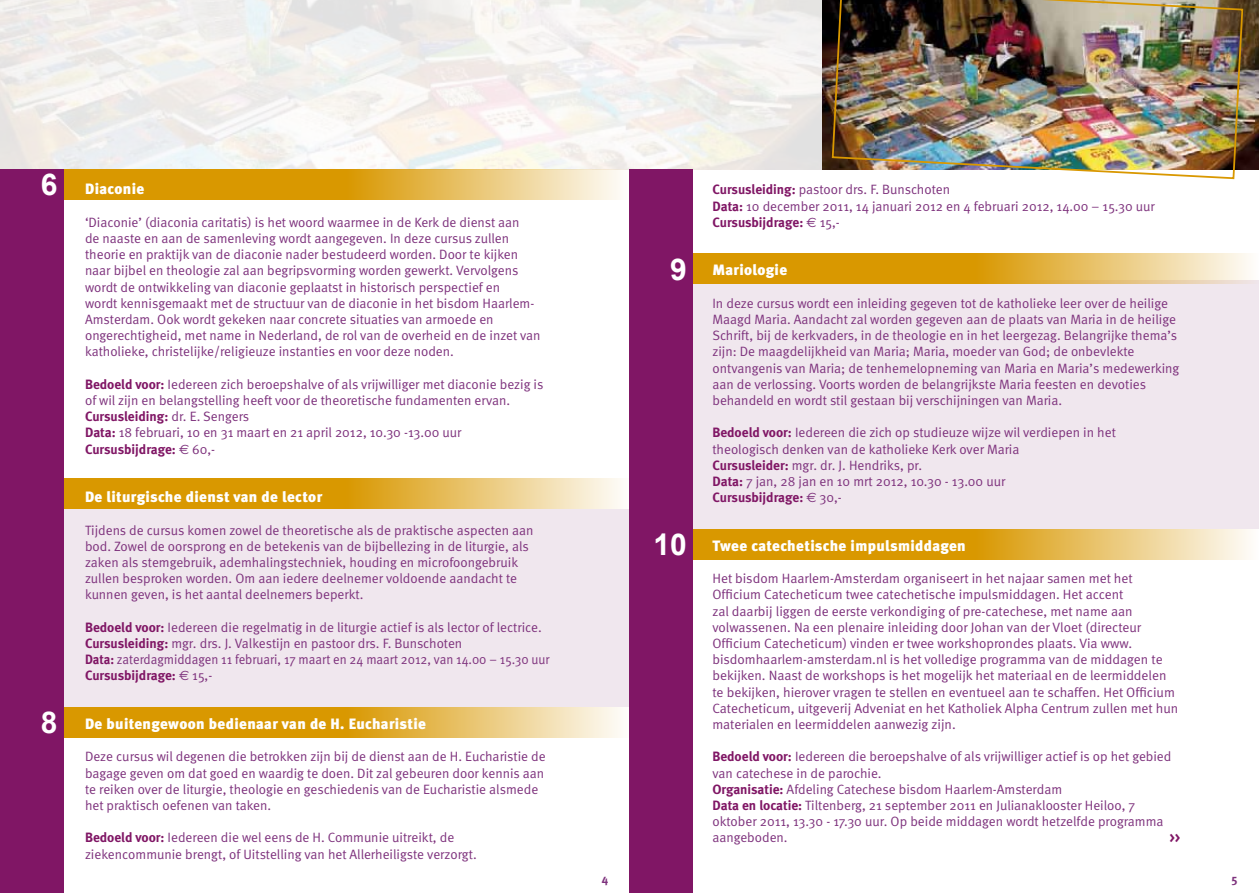
<style>
.page{position:relative;width:1259px;height:893px;background:#fff}
.page>*{position:absolute;margin:0;border:0;box-sizing:border-box;transform-origin:0 0}
.t1{font:700 30px "Arial";color:#fff}
.t2{font:900 15px "Meta";letter-spacing:.025em;color:#fff}
.t3{font:13.5px/16.2px "Meta Normal";color:#7e327d}
.t4{font:700 13.5px "Meta";letter-spacing:-.005em;color:#801665}
.t5{font:700 12px "Meta";color:#7e327d}
.s1{font-family:"Meta";font-weight:700;color:#801665}
.s2{font-family:"Meta Normal";font-weight:400;color:#7e327d}
.s3{font-family:"Euro Sans";font-weight:400;color:#7e327d}
</style>
<div class="page">
<div style="left:64px;top:509px;width:565px;height:198px;background:#f0e7ee"></div>
<div style="left:629px;top:280px;width:630px;height:249px;background:#f0e7ee"></div>
<img style="left:822px;top:0;width:437px;height:169px">
<svg style="left:64px;top:169px;width:565px;height:31px;background:#e2b13e"></svg>
<div style="left:0;top:169px;width:64px;height:724px;background:#801665"></div>
<svg style="left:64px;top:479px;width:556px;height:30px;background:#e1af3b"></svg>
<svg style="left:64px;top:707px;width:556px;height:30px;background:#e1af3b"></svg>
<svg style="left:693px;top:253px;width:556px;height:31px;background:#e1af3a"></svg>
<svg style="left:693px;top:529px;width:556px;height:31px;background:#e1af3b"></svg>
<div style="left:629px;top:169px;width:64px;height:724px;background:#801665"></div>
<img style="left:831px;top:0;width:413px;height:180px">
<h1 class="t1" style="left:41px;top:165px;width:18px">6</h1>
<h1 class="t1" style="left:41px;top:703px;width:18px">8</h1>
<p class="t2" style="left:85px;top:180px;width:61px">Diaconie</p>
<p class="t3" style="left:85px;top:214px;width:457px">‘Diaconie’ (diaconia caritatis) is het woord waarmee in de Kerk de dienst aan<br>de naaste en aan de samenleving wordt aangegeven. In deze cursus zullen theorie en praktijk van de diaconie nader bestudeerd worden. Door te kijken naar bijbel en theologie zal aan begripsvorming worden gewerkt. Vervolgens wordt de ontwikkeling van diaconie geplaatst in historisch perspectief en<br>wordt kennisgemaakt met de structuur van de diaconie in het bisdom Haarlem-Amsterdam. Ook wordt gekeken naar concrete situaties van armoede en ongerechtigheid, met name in Nederland, de rol van de overheid en de inzet van katholieke, christelijke/religieuze instanties en voor deze noden.</p>
<p class="t3" style="left:85px;top:376px;width:460px"><span class="s1">Bedoeld voor:</span> Iedereen zich beroepshalve of als vrijwilliger met diaconie bezig is of wil zijn en belangstelling heeft voor de theoretische fundamenten ervan.</p>
<p class="t4" style="left:85px;top:408px;width:166px">Cursusleiding: <span class="s2">dr. E. Sengers</span></p>
<p class="t3" style="left:85px;top:424px;width:378px"><span class="s1">Data:</span> 18 februari, 10 en 31 maart en 21 april 2012, 10.30 -13.00 uur</p>
<p class="t4" style="left:85px;top:441px;width:132px">Cursusbijdrage: <span class="s3">E</span> <span class="s2">60,-</span></p>
<p class="t2" style="left:85px;top:488px;width:239px">De liturgische dienst van de lector</p>
<p class="t3" style="left:85px;top:522px;width:450px">Tijdens de cursus komen zowel de theoretische als de praktische aspecten aan bod. Zowel de oorsprong en de betekenis van de bijbellezing in de liturgie, als zaken als stemgebruik, ademhalingstechniek, houding en microfoongebruik zullen besproken worden. Om aan iedere deelnemer voldoende aandacht te kunnen geven, is het aantal deelnemers beperkt.</p>
<p class="t3" style="left:85px;top:619px;width:466px"><span class="s1">Bedoeld voor:</span> Iedereen die regelmatig in de liturgie actief is als lector of lectrice.<br><span class="s1">Cursusleiding:</span> mgr. drs. J. Valkestijn en pastoor drs. F. Bunschoten<br><span class="s1">Data:</span> zaterdagmiddagen 11 februari, 17 maart en 24 maart 2012, van 14.00 – 15.30 uur</p>
<p class="t4" style="left:85px;top:668px;width:129px">Cursusbijdrage: <span class="s3">E</span> <span class="s2">15,-</span></p>
<p class="t2" style="left:85px;top:715px;width:342px">De buitengewoon bedienaar van de H. Eucharistie</p>
<p class="t3" style="left:85px;top:748px;width:462px">Deze cursus wil degenen die betrokken zijn bij de dienst aan de H. Eucharistie de bagage geven om dat goed en waardig te doen. Dit zal gebeuren door kennis aan te reiken over de liturgie, theologie en geschiedenis van de Eucharistie alsmede het praktisch oefenen van taken.</p>
<p class="t3" style="left:85px;top:829px;width:393px"><span class="s1">Bedoeld voor:</span> Iedereen die wel eens de H. Communie uitreikt, de ziekencommunie brengt, of Uitstelling van het Allerheiligste verzorgt.</p>
<h1 class="t1" style="left:670px;top:250px;width:18px">9</h1>
<h1 class="t1" style="left:653px;top:525px;width:35px">10</h1>
<p class="t3" style="left:712px;top:181px;width:444px"><span class="s1">Cursusleiding:</span> pastoor drs. F. Bunschoten<br><span class="s1">Data:</span> 10 december 2011, 14 januari 2012 en 4 februari 2012, 14.00 – 15.30 uur</p>
<p class="t4" style="left:712px;top:214px;width:129px">Cursusbijdrage: <span class="s3">E</span> <span class="s2">15,-</span></p>
<p class="t2" style="left:712px;top:261px;width:76px">Mariologie</p>
<p class="t3" style="left:712px;top:295px;width:468px">In deze cursus wordt een inleiding gegeven tot de katholieke leer over de heilige Maagd Maria. Aandacht zal worden gegeven aan de plaats van Maria in de heilige Schrift, bij de kerkvaders, in de theologie en in het leergezag. Belangrijke thema’s zijn: De maagdelijkheid van Maria; Maria, moeder van God; de onbevlekte ontvangenis van Maria; de tenhemelopneming van Maria en Maria’s medewerking aan de verlossing. Voorts worden de belangrijkste Maria feesten en devoties behandeld en wordt stil gestaan bij verschijningen van Maria.</p>
<p class="t3" style="left:712px;top:424px;width:405px"><span class="s1">Bedoeld voor:</span> Iedereen die zich op studieuze wijze wil verdiepen in het theologisch denken van de katholieke Kerk over Maria<br><span class="s1">Cursusleider:</span> mgr. dr. J. Hendriks, pr.<br><span class="s1">Data:</span> 7 jan, 28 jan en 10 mrt 2012, 10.30 - 13.00 uur</p>
<p class="t4" style="left:712px;top:489px;width:131px">Cursusbijdrage: <span class="s3">E</span> <span class="s2">30,-</span></p>
<p class="t2" style="left:712px;top:537px;width:255px">Twee catechetische impulsmiddagen</p>
<p class="t3" style="left:712px;top:570px;width:467px">Het bisdom Haarlem-Amsterdam organiseert in het najaar samen met het Officium Catecheticum twee catechetische impulsmiddagen. Het accent<br>zal daarbij liggen de eerste verkondiging of pre-catechese, met name aan volwassenen. Na een plenaire inleiding door Johan van der Vloet (directeur Officium Catecheticum) vinden er twee workshoprondes plaats. Via www. bisdomhaarlem-amsterdam.nl is het volledige programma van de middagen te bekijken. Naast de workshops is het mogelijk het materiaal en de leermiddelen te bekijken, hierover vragen te stellen en eventueel aan te schaffen. Het Officium Catecheticum, uitgeverij Adveniat en het Katholiek Alpha Centrum zullen met hun materialen en leermiddelen aanwezig zijn.</p>
<p class="t3" style="left:712px;top:748px;width:460px"><span class="s1">Bedoeld voor:</span> Iedereen die beroepshalve of als vrijwilliger actief is op het gebied van catechese in de parochie.<br><span class="s1">Organisatie:</span> Afdeling Catechese bisdom Haarlem-Amsterdam<br><span class="s1">Data en locatie:</span> Tiltenberg, 21 september 2011 en Julianaklooster Heiloo, 7 oktober 2011, 13.30 - 17.30 uur. Op beide middagen wordt hetzelfde programma aangeboden.</p>
<p class="t4" style="left:1169px;top:830px;width:12px">&gt;&gt;</p>
<p class="t5" style="left:602px;top:872px;width:8px">4</p>
<p class="t5" style="left:1231px;top:872px;width:8px">5</p>
</div>
